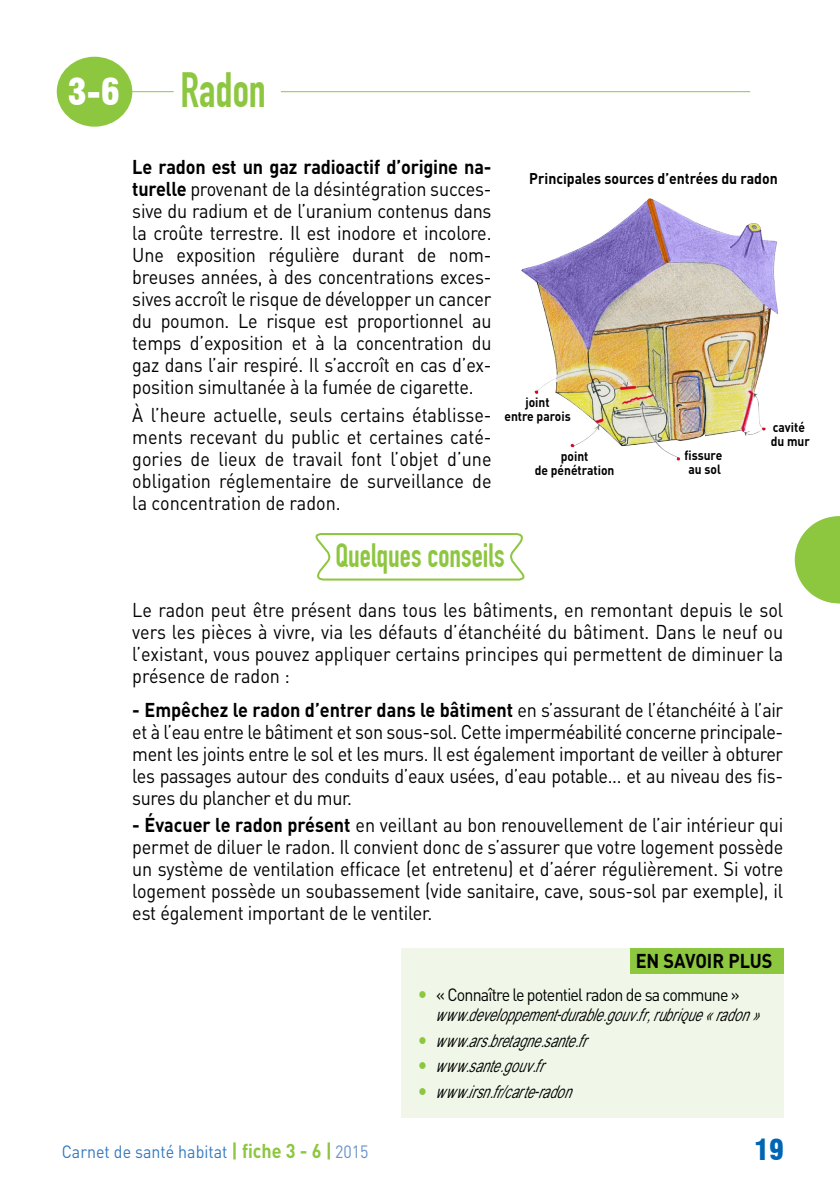
<style>
.page{position:relative;width:840px;height:1191px;background:#fff}
.page>*{position:absolute;margin:0;border:0;box-sizing:border-box;transform-origin:0 0}
.titre3{font:700 48.4px "DIN Condensed";color:#8dc63f;scale:.91 1}
.t1{font:900 condensed 36px "Swiss 721 BT";color:#fff}
.titre{font:700 33px "DIN Condensed";color:#8dc63f;scale:.91 1}
.t2{font:900 condensed 28px "Swiss 721 BT";color:#0066b3}
.texte{font:19.8px/22px "DIN";letter-spacing:-.01em;color:#000;text-align:justify;scale:.91 1}
.texte-2{font:700 19.8px "DIN";color:#000;scale:.91 1}
.lien{font:italic 17.6px "Babel Sans";letter-spacing:.03em;color:#000;scale:.91 1}
.t3{font:17.6px "DIN";letter-spacing:-.05em;color:#000;scale:.91 1}
.texte-3{font:17.6px "DIN";color:#3479be;scale:.91 1}
.texte-4{font:700 15.4px "DIN";color:#000;scale:.91 1}
.texte-5{font:700 13.2px/14px "DIN";color:#000;text-align:center;scale:.91 1}
.s1{font-weight:700}
.s2{font-weight:700;font-size:19.8px;color:#8dc63f}
.s3{color:#6a91cb}
</style>
<div class="page">
<div style="left:57px;top:57px;width:75px;height:70px;background:#8dc63f;border-radius:50%"></div>
<hr style="left:132px;top:91px;width:41px;height:1px;background:#8dc63f">
<hr style="left:281px;top:91px;width:468px;height:1px;background:#8dc63f">
<svg style="left:794px;top:516px;width:45px;height:87px"></svg>
<div style="left:401px;top:948px;width:381px;height:169px;background:#f0f7e8"></div>
<div style="left:629px;top:948px;width:153px;height:25px;background:#8dc63f"></div>
<svg style="left:315px;top:533px;width:210px;height:48px"></svg>
<img style="left:521px;top:198px;width:257px;height:263px">
<p class="t1" style="left:67px;top:71px;width:54px">3-6</p>
<p class="titre3" style="left:180px;top:62px;width:95px">Radon</p>
<p class="texte" style="left:132px;top:156px;width:396px"><span class="s1">Le radon est un gaz radioactif d’origine na&shy;turelle</span> provenant de la désintégration succes&shy;sive du radium et de l’uranium contenus dans la croûte terrestre. Il est inodore et incolore.<br>Une exposition régulière durant de nom&shy;breuses années, à des concentrations exces&shy;sives accroît le risque de développer un cancer du poumon. Le risque est proportionnel au temps d’exposition et à la concentration du gaz dans l’air respiré. Il s’accroît en cas d’ex&shy;position simultanée à la fumée de cigarette.</p>
<p class="texte" style="left:132px;top:403px;width:396px">À l’heure actuelle, seuls certains établisse&shy;ments recevant du public et certaines caté&shy;gories de lieux de travail font l’objet d’une obligation réglementaire de surveillance de la concentration de radon.</p>
<p class="texte-4" style="left:529px;top:168px;width:274px">Principales sources d’entrées du radon</p>
<p class="texte-5" style="left:504px;top:394px;width:74px">joint<br>entre parois</p>
<p class="texte-5" style="left:534px;top:448px;width:89px">point<br>de pénétration</p>
<p class="texte-5" style="left:684px;top:448px;width:43px">fissure au sol</p>
<p class="texte-5" style="left:770px;top:420px;width:45px;text-align:left">cavité du mur</p>
<p class="titre" style="left:335px;top:535px;width:187px">Quelques conseils</p>
<p class="texte" style="left:132px;top:599px;width:716px">Le radon peut être présent dans tous les bâtiments, en remontant depuis le sol vers les pièces à vivre, via les défauts d’étanchéité du bâtiment. Dans le neuf ou l’existant, vous pouvez appliquer certains principes qui permettent de diminuer la présence de radon :</p>
<p class="texte" style="left:132px;top:698px;width:716px"><span class="s1">- Empêchez le radon d’entrer dans le bâtiment</span> en s’assurant de l’étanchéité à l’air et à l’eau entre le bâtiment et son sous-sol. Cette imperméabilité concerne principale&shy;ment les joints entre le sol et les murs. Il est également important de veiller à obturer les passages autour des conduits d’eaux usées, d’eau potable... et au niveau des fis&shy;sures du plancher et du mur.</p>
<p class="texte" style="left:132px;top:814px;width:716px"><span class="s1">- Évacuer le radon présent</span> en veillant au bon renouvellement de l’air intérieur qui permet de diluer le radon. Il convient donc de s’assurer que votre logement possède un système de ventilation efficace (et entretenu) et d’aérer régulièrement. Si votre logement possède un soubassement (vide sanitaire, cave, sous-sol par exemple), il est également important de le ventiler.</p>
<p class="texte-2" style="left:635px;top:948px;width:152px">EN SAVOIR PLUS</p>
<p class="texte-3" style="left:62px;top:1141px;width:338px">Carnet de santé habitat <span class="s2">| fiche 3 - 6 |</span> <span class="s3">2015</span></p>
<p class="t3" style="left:436px;top:983px;width:335px">« Connaître le potentiel radon de sa commune »</p>
<p class="lien" style="left:436px;top:1005px;width:361px">www.developp ement-durable.gouv.fr,rubrique«radon»</p>
<p class="lien" style="left:436px;top:1030px;width:171px">www.ars.bretagne.sante.fr</p>
<p class="lien" style="left:436px;top:1056px;width:124px">www.sante.gouv.fr</p>
<p class="lien" style="left:436px;top:1082px;width:155px">www.irsn.fr/carte-radon</p>
<p class="t2" style="left:753px;top:1133px;width:32px">19</p>
</div>
